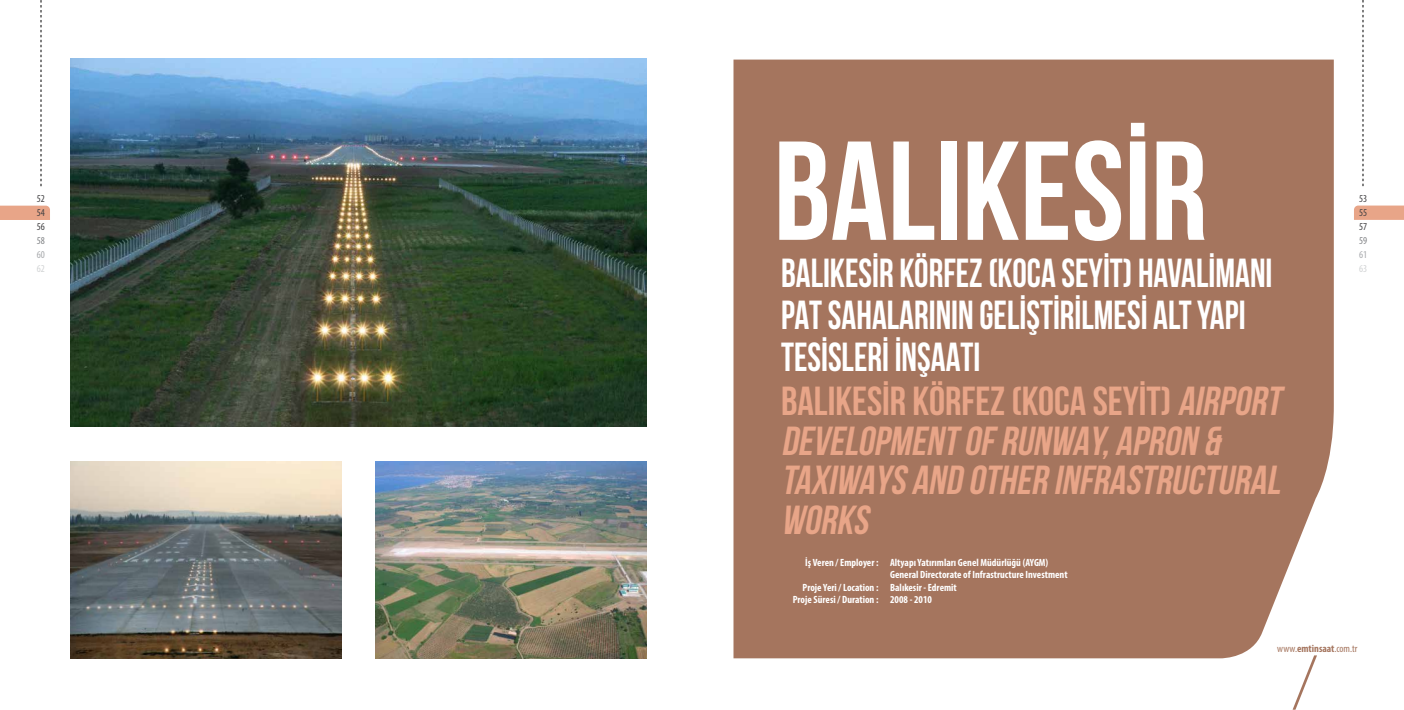
<style>
.page{position:relative;width:1404px;height:710px;background:#fff}
.page>*{position:absolute;margin:0;border:0;box-sizing:border-box;transform-origin:0 0}
.t1{font:700 140.35px "Bebas Neue";color:#fff}
.t2{font:700 40.51px/42.9px "Bebas Neue";color:#fff;scale:.9 1}
.t3{font:italic 700 40.51px/39.4px "Bebas Neue";color:#e8a588}
.t4{font:700 condensed 10.5px/12.6px "Myriad Pro";color:#fff;text-align:right}
.t5{font:condensed 10.5px "Myriad Pro";color:#a5755e}
.t6{font:condensed 10.5px/14px "Myriad Pro";color:#414042;text-align:justify}
.t7{font:condensed 10.5px "Myriad Pro";color:#808285}
.t8{font:condensed 10.5px "Myriad Pro";color:#a7a9ac}
.t9{font:condensed 10.5px "Myriad Pro";color:#d1d3d4}
.s1{color:#e8a588}
.s2{font-style:italic;color:#e8a588}
.s3{font-weight:700}
</style>
<div class="page">
<svg style="left:1354px;top:205px;width:50px;height:15px"></svg>
<svg style="left:1363px;top:0;width:1px;height:186px"></svg>
<svg style="left:0;top:205px;width:50px;height:15px"></svg>
<svg style="left:41px;top:0;width:1px;height:186px"></svg>
<img style="left:70px;top:59px;width:576px;height:368px">
<img style="left:70px;top:461px;width:271px;height:197px">
<img style="left:375px;top:461px;width:271px;height:197px">
<svg style="left:1293px;top:658px;width:23px;height:51px"></svg>
<div style="left:733px;top:60px;width:601px;height:598px;background:#a5755e"></div>
<p class="t6" style="left:37px;top:191px;width:10px">52<br>54<br>56</p>
<p class="t7" style="left:37px;top:234px;width:10px">58</p>
<p class="t8" style="left:37px;top:248px;width:10px">60</p>
<p class="t9" style="left:37px;top:262px;width:10px">62</p>
<h1 class="t1" style="left:774px;top:114px;width:435px">BALIKESİR</h1>
<h2 class="t2" style="left:781px;top:250px;width:565px">BALIKESİR KÖRFEZ (KOCA SEYİT) HAVALİMANI PAT SAHALARININ GELİŞTİRİLMESİ ALT YAPI TESİSLERİ İNŞAATI<br><span class="s1">BALIKESİR KÖRFEZ (KOCA SEYİT)</span> <span class="s2">AIRPORT</span></h2>
<h2 class="t3" style="left:781px;top:420px;width:508px">DEVELOPMENT OFRUNWAY,APRON &amp;<br>TAXIWAYS AND OTHER INFRASTRUCTURAL<br>WORKS</h2>
<p class="t4" style="left:805px;top:555px;width:75px">İş Veren / Employer :</p>
<p class="t4" style="left:793px;top:580px;width:87px">Proje Yeri / Location :<br>Proje Süresi / Duration :</p>
<p class="t4" style="left:890px;top:555px;width:179px;text-align:left">Altyapı Yatırımları Genel Müdürlüğü (AYGM)<br>General Directorate of Infrastructure Investment<br>Balıkesir - Edremit<br>2008 - 2010</p>
<p class="t6" style="left:1359px;top:191px;width:10px">53<br>55<br>57</p>
<p class="t7" style="left:1359px;top:234px;width:10px">59</p>
<p class="t8" style="left:1359px;top:248px;width:10px">61</p>
<p class="t9" style="left:1359px;top:262px;width:10px">63</p>
<p class="t5" style="left:1277px;top:642px;width:82px">www.<span class="s3">emtinsaat</span>.com.tr</p>
</div>
